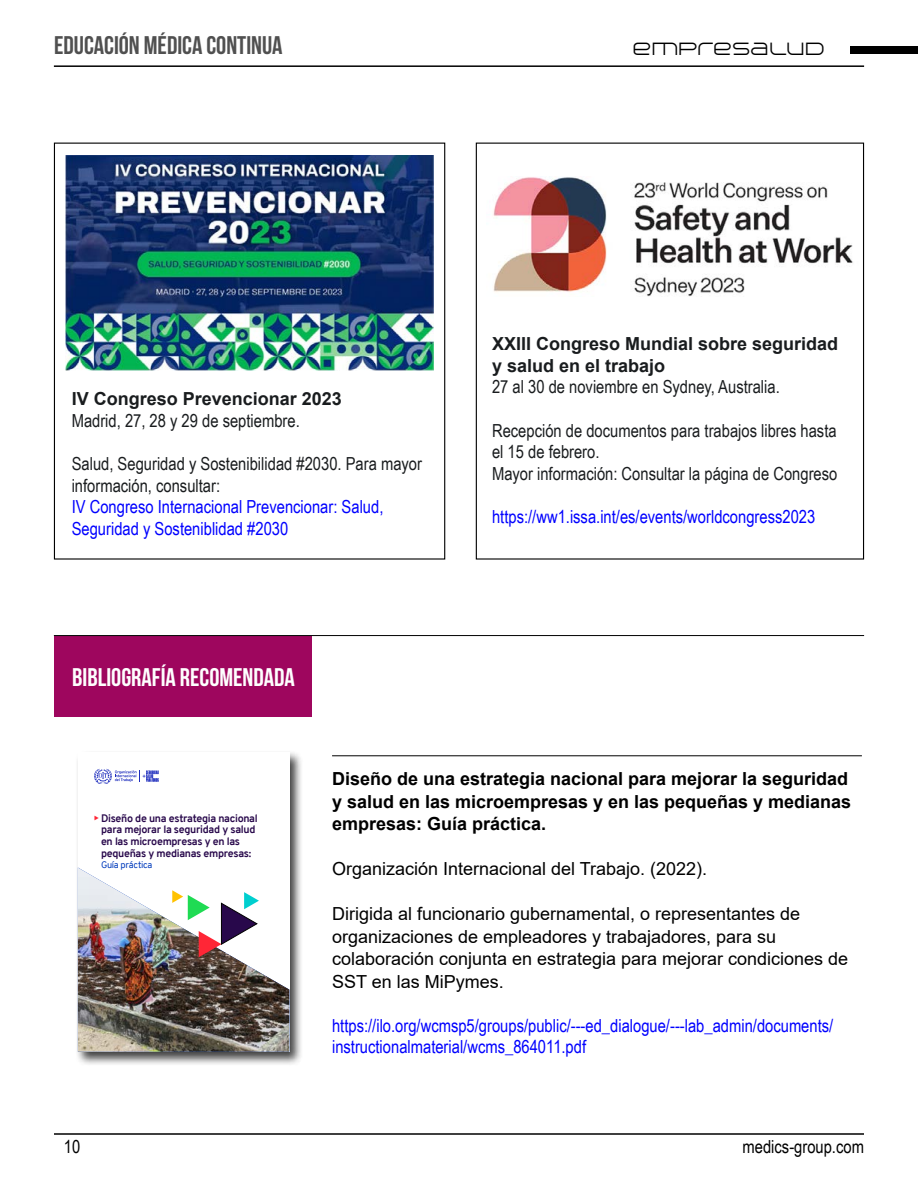
<style>
.page{position:relative;width:918px;height:1188px;background:#fff}
.page>*{position:absolute;margin:0;border:0;box-sizing:border-box;transform-origin:0 0}
.t1{font:25.5px "Bebas Neue";color:#fefefe}
.t2{font:25.5px "Bebas Neue";color:#505050}
.t3{font:18px/21.6px "Arial Narrow";color:#191c1e}
.t4{font:18px/21.6px "Arial Narrow";color:#00f}
.t5{font:18px/22.5px "Arial";color:#000}
.t6{font:700 18px/22.5px "Arial";color:#000}
.t7{font:700 18px/21.6px "Arial";color:#191c1e}
.t8{font:18px "Arial Narrow";color:#000}
.t9{font:300 18px "Arkitech";letter-spacing:-.04em;color:#000}
.t10{font:700 10.65px/11.7px "Overpass";letter-spacing:-.03em;color:#28084b}
.t11{font:9.3px "Overpass";letter-spacing:-.03em;color:#003bbc}
</style>
<div class="page">
<div style="left:850px;top:47px;width:68px;height:7px;background:#000"></div>
<hr style="left:54px;top:1133px;width:810px;height:2px;background:#000">
<div style="left:476px;top:143px;width:388px;height:417px;background:#fff;border:1px solid #000"></div>
<div style="left:54px;top:143px;width:391px;height:417px;background:#fff;border:1px solid #000"></div>
<div style="left:55px;top:636px;width:257px;height:81px;background:#9e065e"></div>
<hr style="left:54px;top:65px;width:810px;height:2px;background:#000">
<hr style="left:54px;top:635px;width:810px;height:1px;background:#000">
<hr style="left:332px;top:755px;width:530px;height:1px;background:#000">
<img style="left:493px;top:177px;width:360px;height:119px">
<img style="left:66px;top:156px;width:367px;height:214px">
<div style="left:75px;top:750px;width:229px;height:317px;background:#000;opacity:.75"></div>
<div style="left:78px;top:753px;width:211px;height:299px;background:#fff"></div>
<img style="left:78px;top:868px;width:211px;height:184px">
<svg style="left:94px;top:769px;width:65px;height:15px"></svg>
<h1 class="t2" style="left:54px;top:31px;width:230px">EDUCACIÓN MÉDICA CONTINUA</h1>
<p class="t9" style="left:631px;top:37px;width:194px">EMPRESALUD</p>
<p class="t7" style="left:72px;top:388px;width:272px">IV Congreso Prevencionar 2023</p>
<p class="t3" style="left:72px;top:409px;width:230px">Madrid, 27, 28 y 29 de septiembre.</p>
<p class="t3" style="left:72px;top:452px;width:352px">Salud, Seguridad y Sostenibilidad #2030. Para mayor información, consultar:</p>
<p class="t4" style="left:72px;top:495px;width:313px">IV Congreso Internacional Prevencionar: Salud,<br>Seguridad y Sosteniblidad #2030</p>
<h1 class="t1" style="left:72px;top:663px;width:224px">BIBLIOGRAFÍA RECOMENDADA</h1>
<p class="t7" style="left:492px;top:333px;width:348px">XXIII Congreso Mundial sobre seguridad y salud en el trabajo</p>
<p class="t3" style="left:492px;top:376px;width:289px">27 al 30 de noviembre en Sydney, Australia.</p>
<p class="t3" style="left:492px;top:419px;width:347px">Recepción de documentos para trabajos libres hasta el 15 de febrero.<br>Mayor información: Consultar la página de Congreso</p>
<p class="t4" style="left:492px;top:505px;width:325px">https://ww1.issa.int/es/events/worldcongress2023</p>
<p class="t10" style="left:101px;top:812px;width:158px">Diseño de una estrategia nacional para mejorar la seguridad y salud en las microempresas y en las pequeñas y medianas empresas:</p>
<p class="t11" style="left:101px;top:859px;width:53px">Guía práctica</p>
<p class="t6" style="left:332px;top:768px;width:521px">Diseño de una estrategia nacional para mejorar la seguridad y salud en las microempresas y en las pequeñas y medianas empresas: Guía práctica.</p>
<p class="t5" style="left:332px;top:857px;width:377px">Organización Internacional del Trabajo. (2022).</p>
<p class="t5" style="left:332px;top:902px;width:518px">Dirigida al funcionario gubernamental, o representantes de organizaciones de empleadores y trabajadores, para su colaboración conjunta en estrategia para mejorar condiciones de SST en las MiPymes.</p>
<p class="t4" style="left:332px;top:1014px;width:503px">https://ilo.org/wcmsp5/groups/public/---ed_dialogue/---lab_admin/documents/ instructionalmaterial/wcms_864011.pdf</p>
<p class="t8" style="left:64px;top:1133px;width:18px">10</p>
<p class="t8" style="left:743px;top:1133px;width:123px">medics-group.com</p>
</div>
